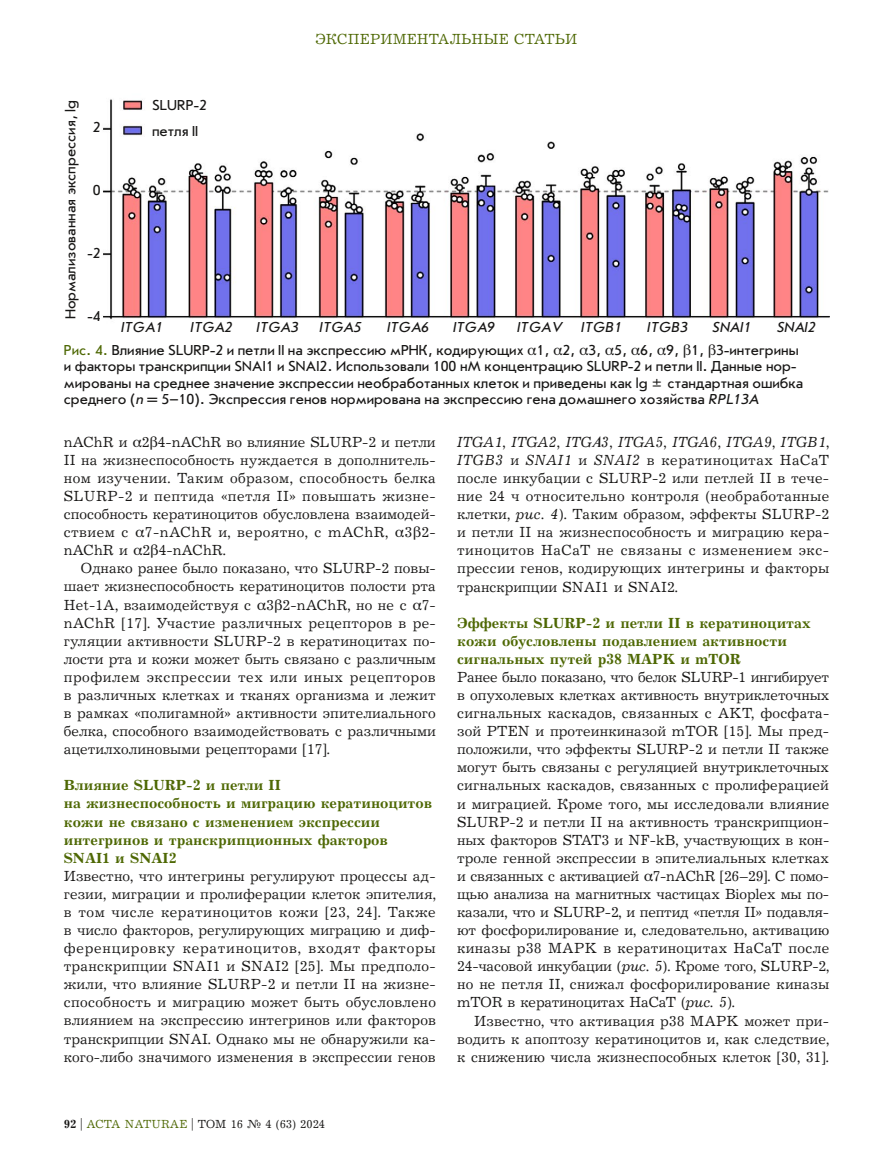
<style>
.page{position:relative;width:893px;height:1170px;background:#fff}
.page>*{position:absolute;margin:0;border:0;box-sizing:border-box;transform-origin:0 0}
.t1{font:15px/18.1px "Journal";letter-spacing:.005em;color:#181716;text-align:justify}
.t2{font:15px/16.5px "Journal Sans C";color:#181716}
.t3{font:700 15px/18.1px "Journal";color:#4e6804}
.t4{font:italic 15px "Journal Sans C";color:#181716}
.t5{font:15px "Journal";letter-spacing:.01em;color:#4e6804}
.t6{font:12px "Journal";letter-spacing:.005em;color:#181716}
.s1{color:#4e6804}
.s2{font-family:"Newton C Pro"}
.s3{font-style:italic}
.s4{font-weight:700}
.s5{font-family:"Newton C Pro";font-style:italic}
</style>
<div class="page">
<img style="left:103px;top:99px;width:726px;height:221px">
<p class="t5" style="left:316px;top:30px;width:263px">ЭКСПЕРИМЕНТАЛЬНЫЕ СТАТЬИ</p>
<p class="t2" style="left:63px;top:319px;width:221px;rotate:-90deg">Нормализованная экспрессия, lg</p>
<p class="t2" style="left:152px;top:92px;width:56px;line-height:26.7px">SLURP-2 петля II</p>
<p class="t4" style="left:121px;top:320px;width:44px">ITGA1</p>
<p class="t4" style="left:190px;top:320px;width:44px">ITGA2</p>
<p class="t4" style="left:256px;top:320px;width:44px">ITGA3</p>
<p class="t4" style="left:319px;top:320px;width:44px">ITGA5</p>
<p class="t4" style="left:387px;top:320px;width:44px">ITGA6</p>
<p class="t4" style="left:453px;top:320px;width:44px">ITGA9</p>
<p class="t4" style="left:517px;top:320px;width:106px">ITGAV ITGB1</p>
<p class="t4" style="left:647px;top:320px;width:42px">ITGB3</p>
<p class="t4" style="left:712px;top:320px;width:40px">SNAI1</p>
<p class="t4" style="left:777px;top:320px;width:40px">SNAI2</p>
<p class="t2" style="left:93px;top:120px;width:9px">2</p>
<p class="t2" style="left:93px;top:182px;width:9px">0</p>
<p class="t2" style="left:88px;top:245px;width:15px">-2</p>
<p class="t2" style="left:88px;top:308px;width:15px">-4</p>
<p class="t2" style="left:64px;top:342px;width:741px"><span class="s1">Рис. 4.</span> Влияние SLURP-2 и петли II на экспрессию мРНК, кодирующих <span class="s2">α</span>1, <span class="s2">α</span>2, <span class="s2">α</span>3, <span class="s2">α</span>5, <span class="s2">α</span>6, <span class="s2">α</span>9, <span class="s2">β</span>1, <span class="s2">β</span>3-интегрины и факторы транскрипции SNAI1 и SNAI2. Использовали 100 нМ концентрацию SLURP-2 и петли II. Данные нор&shy;мированы на среднее значение экспрессии необработанных клеток и приведены как lg ± стандартная ошибка среднего (<span class="s3">n</span> = 5–10). Экспрессия генов нормирована на экспрессию гена домашнего хозяйства <span class="s3">RPL13A</span></p>
<p class="t1" style="left:64px;top:433px;width:374px">nAChR и <span class="s2">α</span>2<span class="s2">β</span>4-nAChR во влияние SLURP-2 и петли II на жизнеспособность нуждается в дополнитель&shy;ном изучении. Таким образом, способность белка SLURP-2 и пептида «петля II» повышать жизне&shy;способность кератиноцитов обусловлена взаимодей&shy;ствием с <span class="s2">α</span>7-nAChR и, вероятно, с mAChR, <span class="s2">α</span>3<span class="s2">β</span>2- nAChR и <span class="s2">α</span>2<span class="s2">β</span>4-nAChR.</p>
<p class="t1" style="left:64px;top:560px;width:374px;text-indent:17px">Однако ранее было показано, что SLURP-2 повы&shy;шает жизнеспособность кератиноцитов полости рта Het-1A, взаимодействуя с <span class="s2">α</span>3<span class="s2">β</span>2-nAChR, но не с <span class="s2">α</span>7- nAChR [17]. Участие различных рецепторов в ре&shy;гуляции активности SLURP-2 в кератиноцитах по&shy;лости рта и кожи может быть связано с различным профилем экспрессии тех или иных рецепторов в различных клетках и тканях организма и лежит в рамках «полигамной» активности эпителиального белка, способного взаимодействовать с различными ацетилхолиновыми рецепторами [17].</p>
<p class="t3" style="left:64px;top:776px;width:370px">Влияние SLURP-2 и петли II<br>на жизнеспособность и миграцию кератиноцитов кожи не связано с изменением экспрессии интегринов и транскрипционных факторов SNAI1 и SNAI2</p>
<p class="t1" style="left:64px;top:867px;width:374px">Известно, что интегрины регулируют процессы ад&shy;гезии, миграции и пролиферации клеток эпителия, в том числе кератиноцитов кожи [23, 24]. Также в число факторов, регулирующих миграцию и диф&shy;ференцировку кератиноцитов, входят факторы транскрипции SNAI1 и SNAI2 [25]. Мы предполо&shy;жили, что влияние SLURP-2 и петли II на жизне&shy;способность и миграцию может быть обусловлено влиянием на экспрессию интегринов или факторов транскрипции SNAI. Однако мы не обнаружили ка&shy;кого-либо значимого изменения в экспрессии генов</p>
<p class="t6" style="left:64px;top:1116px;width:263px"><span class="s4">92</span> | <span class="s1">ACTA NATURAE</span> | ТОМ 16 № 4 (63) 2024</p>
<p class="t1" style="left:457px;top:433px;width:374px"><span class="s3">ITGA1</span>, <span class="s3">ITGA2</span>, <span class="s3">ITG</span><span class="s5">Α</span><span class="s3">3</span>, <span class="s3">ITGA5</span>, <span class="s3">ITGA6</span>, <span class="s3">ITGA9</span>, <span class="s3">ITGB1</span>, <span class="s3">ITGB3</span> и <span class="s3">SNAI1</span> и <span class="s3">SNAI2</span> в кератиноцитах HaCaT после инкубации с SLURP-2 или петлей II в тече&shy;ние 24 ч относительно контроля (необработанные клетки, <span class="s3">рис. 4</span>). Таким образом, эффекты SLURP-2 и петли II на жизнеспособность и миграцию кера&shy;тиноцитов HaCaT не связаны с изменением экс&shy;прессии генов, кодирующих интегрины и факторы транскрипции SNAI1 и SNAI2.</p>
<p class="t3" style="left:457px;top:614px;width:355px">Эффекты SLURP-2 и петли II в кератиноцитах кожи обусловлены подавлением активности сигнальных путей p38 MAPK и mTOR</p>
<p class="t1" style="left:457px;top:668px;width:374px">Ранее было показано, что белок SLURP-1 ингибирует в опухолевых клетках активность внутриклеточных сигнальных каскадов, связанных с AKT, фосфата&shy;зой PTEN и протеинкиназой mTOR [15]. Мы пред&shy;положили, что эффекты SLURP-2 и петли II также могут быть связаны с регуляцией внутриклеточных сигнальных каскадов, связанных с пролиферацией и миграцией. Кроме того, мы исследовали влияние SLURP-2 и петли II на активность транскрипцион&shy;ных факторов STAT3 и NF-kB, участвующих в кон&shy;троле генной экспрессии в эпителиальных клетках и связанных с активацией <span class="s2">α</span>7-nAChR [26–29]. С помо&shy;щью анализа на магнитных частицах Bioplex мы по&shy;казали, что и SLURP-2, и пептид «петля II» подавля&shy;ют фосфорилирование и, следовательно, активацию киназы p38 MAPK в кератиноцитах HaCaT после 24-часовой инкубации (<span class="s3">рис. 5</span>). Кроме того, SLURP-2, но не петля II, снижал фосфорилирование киназы mTOR в кератиноцитах HaCaT (<span class="s3">рис. 5</span>).</p>
<p class="t1" style="left:457px;top:1012px;width:374px;text-indent:17px">Известно, что активация p38 MAPK может при&shy;водить к апоптозу кератиноцитов и, как следствие, к снижению числа жизнеспособных клеток [30, 31].</p>
</div>
